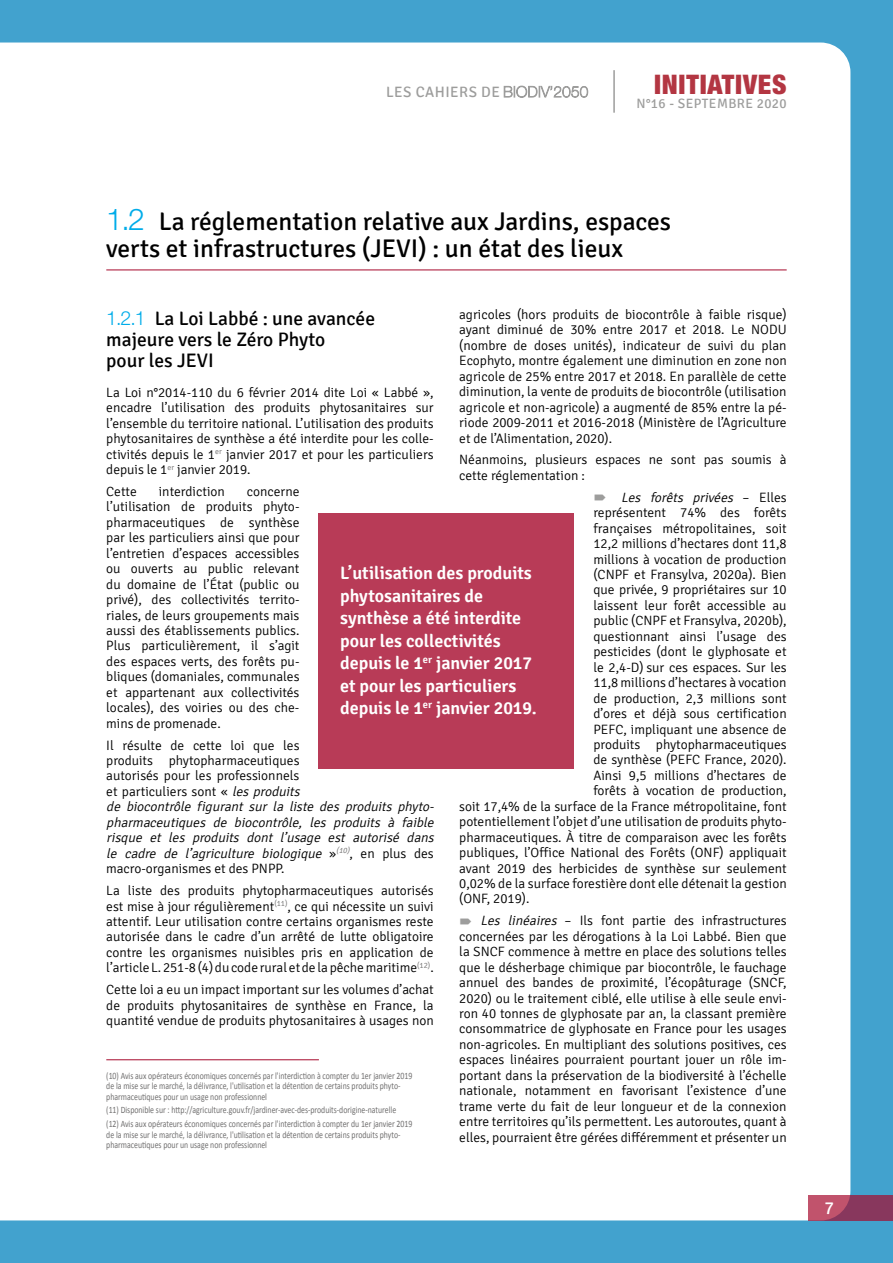
<style>
.page{position:relative;width:893px;height:1263px;background:#42a2ce}
.page>*{position:absolute;margin:0;border:0;box-sizing:border-box;transform-origin:0 0}
.t1{font:900 condensed 27px "Helvetica Neue LT Std";letter-spacing:.03em;color:#b33642}
.t2{font:25.5px/27px "Signika";color:#000}
.t3{font:19.5px/21px "Signika";color:#000}
.t4{font:600 18px/22.5px "Signika";color:#fff}
.t5{font:18px "Signika";color:#fff}
.t6{font:15px "Signika";letter-spacing:.03em;color:#9d9d9c}
.t7{font:300 13.5px/15.5px "Signika";color:#000;text-align:justify}
.t8{font:italic 300 13.5px/15.5px "Signika";color:#000}
.t9{font:13.5px "Signika";letter-spacing:.03em;color:#9d9d9c}
.t10{font:9.75px/10.5px "Calibri";color:#706f6f;scale:.8 1}
.s1{font-family:"Helvetica Neue LT Std";font-weight:300;font-size:30px;color:#00ace9}
.s2{font-style:normal}
.s3{font-style:italic}
.s4{font-family:"Helvetica Neue LT Std";font-weight:300;color:#00ace9}
</style>
<div class="page">
<div style="left:0;top:43px;width:850px;height:1177px;background:#fff"></div>
<hr style="left:106px;top:270px;width:681px;height:1px;background:#a70a2d">
<hr style="left:106px;top:1059px;width:213px;height:1px;background:#a70a2d">
<div style="left:319px;top:513px;width:255px;height:255px;background:#b83b57"></div>
<svg style="left:808px;top:1195px;width:85px;height:25px;background:#9f4263"></svg>
<svg style="left:504px;top:86px;width:84px;height:12px"></svg>
<hr style="left:613px;top:70px;width:2px;height:43px;background:#9d9d9c">
<svg style="left:595px;top:495px;width:11px;height:6px"></svg>
<svg style="left:460px;top:918px;width:11px;height:6px"></svg>
<p class="t6" style="left:386px;top:84px;width:115px">LES CAHIERS DE</p>
<h1 class="t1" style="left:654px;top:68px;width:134px">INITIATIVES</h1>
<p class="t9" style="left:636px;top:96px;width:152px">N°16 - Septembre 2020</p>
<h2 class="t2" style="left:106px;top:208px;width:566px"><span class="s1">1.2</span> La réglementation relative aux Jardins, espaces verts et infrastructures (JEVI) : un état des lieux</h2>
<p class="t7" style="left:459px;top:307px;width:329px">agricoles (hors produits de biocontrôle à faible risque) ayant diminué de 30% entre 2017 et 2018. Le NODU (nombre de doses unités), indicateur de suivi du plan Ecophyto, montre également une diminution en zone non agricole de 25% entre 2017 et 2018. En parallèle de cette diminution, la vente de produits de biocontrôle (utilisation agricole et non-agricole) a augmenté de 85% entre la pé&shy;riode 2009-2011 et 2016-2018 (Ministère de l’Agriculture et de l’Alimentation, 2020).</p>
<p class="t7" style="left:459px;top:452px;width:329px">Néanmoins, plusieurs espaces ne sont pas soumis à cette réglementation :</p>
<p class="t8" style="left:621px;top:490px;width:167px">Les forêts privées <span class="s2">– E l l e s</span></p>
<p class="t7" style="left:593px;top:505px;width:195px">représentent 74% des forêts</p>
<p class="t7" style="left:593px;top:521px;width:195px">françaises métropolitaines, soit</p>
<p class="t7" style="left:593px;top:536px;width:195px">12,2 millions d’hectares dont 11,8</p>
<p class="t7" style="left:593px;top:551px;width:195px">millions à vocation de production</p>
<p class="t7" style="left:593px;top:567px;width:195px">(CNPF et Fransylva, 2020a). Bien</p>
<p class="t7" style="left:593px;top:582px;width:195px">que privée, 9 propriétaires sur 10</p>
<p class="t7" style="left:593px;top:598px;width:195px">laissent leur forêt accessible au</p>
<p class="t7" style="left:593px;top:613px;width:195px">public (CNPF et Fransylva, 2020b),</p>
<p class="t7" style="left:593px;top:629px;width:195px">questionnant ainsi l’usage des</p>
<p class="t7" style="left:593px;top:644px;width:195px">pesticides (dont le glyphosate et</p>
<p class="t7" style="left:593px;top:660px;width:195px">le 2,4-D) sur ces espaces. Sur les</p>
<p class="t7" style="left:593px;top:675px;width:195px">11,8 millions d’hectares à vocation</p>
<p class="t7" style="left:593px;top:691px;width:195px">de production, 2,3 millions sont</p>
<p class="t7" style="left:593px;top:706px;width:195px">d’ores et déjà sous certification</p>
<p class="t7" style="left:593px;top:721px;width:195px">PEFC, impliquant une absence de</p>
<p class="t7" style="left:593px;top:737px;width:195px">produits phytopharmaceutiques</p>
<p class="t7" style="left:593px;top:752px;width:195px">de synthèse (PEFC France, 2020).</p>
<p class="t7" style="left:593px;top:768px;width:195px">Ainsi 9,5 millions d’hectares de</p>
<p class="t7" style="left:593px;top:783px;width:195px">forêts à vocation de production,</p>
<p class="t7" style="left:459px;top:799px;width:329px">soit 17,4% de la surface de la France métropolitaine, font</p>
<p class="t7" style="left:459px;top:814px;width:328px">potentiellement l’objet d’une utilisation de produits phyto-</p>
<p class="t7" style="left:459px;top:830px;width:329px">pharmaceutiques. À titre de comparaison avec les forêts</p>
<p class="t7" style="left:459px;top:845px;width:329px">publiques, l’Office National des Forêts (ONF) appliquait</p>
<p class="t7" style="left:459px;top:860px;width:329px">avant 2019 des herbicides de synthèse sur seulement</p>
<p class="t7" style="left:459px;top:876px;width:329px">0,02% de la surface forestière dont elle détenait la gestion</p>
<p class="t7" style="left:459px;top:891px;width:72px">(ONF, 2019).</p>
<p class="t7" style="left:459px;top:913px;width:329px;text-indent:21px"><span class="s3">Les linéaires</span> – Ils font partie des infrastructures concernées par les dérogations à la Loi Labbé. Bien que la SNCF commence à mettre en place des solutions telles que le désherbage chimique par biocontrôle, le fauchage annuel des bandes de proximité, l’écopâturage (SNCF, 2020) ou le traitement ciblé, elle utilise à elle seule envi&shy;ron 40 tonnes de glyphosate par an, la classant première consommatrice de glyphosate en France pour les usages non-agricoles. En multipliant des solutions positives, ces espaces linéaires pourraient pourtant jouer un rôle im&shy;portant dans la préservation de la biodiversité à l’échelle nationale, notamment en favorisant l’existence d’une trame verte du fait de leur longueur et de la connexion entre territoires qu’ils permettent. Les autoroutes, quant à elles, pourraient être gérées différemment et présenter un</p>
<h3 class="t3" style="left:106px;top:308px;width:270px"><span class="s4">1.2.1</span> La Loi Labbé : une avancée majeure vers le Zéro Phyto<br>pour les JEVI</h3>
<p class="t7" style="left:106px;top:385px;width:329px">La Loi n°2014-110 du 6 février 2014 dite Loi « Labbé », encadre l’utilisation des produits phytosanitaires sur l’ensemble du territoire national. L’utilisation des produits phytosanitaires de synthèse a été interdite pour les colle&shy;ctivités depuis le 1<sup>er</sup> janvier 2017 et pour les particuliers depuis le 1<sup>er</sup> janvier 2019.</p>
<p class="t7" style="left:106px;top:484px;width:32px">Cette</p>
<p class="t7" style="left:159px;top:484px;width:68px">interdiction</p>
<p class="t7" style="left:106px;top:484px;width:195px;text-indent:141px">concerne l’utilisation de produits phyto&shy;pharmaceutiques de synthèse par les particuliers ainsi que pour l’entretien d’espaces accessibles ou ouverts au public relevant du domaine de l’État (public ou privé), des collectivités territo&shy;riales, de leurs groupements mais aussi des établissements publics.<br>Plus particulièrement, il s’agit des espaces verts, des forêts pu&shy;bliques (domaniales, communales et appartenant aux collectivités locales), des voiries ou des che&shy;mins de promenade.</p>
<p class="t8" style="left:106px;top:737px;width:332px"><span class="s2">Il résulte de cette loi que les<br>produits phytopharmaceutiques<br>autorisés pour les professionnels<br>et particuliers sont «</span> les produits<br>de biocontrôle figurant sur la liste des produits phyto&shy;pharmaceutiques de biocontrôle, les produits à faible risque et les produits dont l’usage est autorisé dans le cadre de l’agriculture biologique <span class="s2">»</span> <sup>(10)</sup><span class="s2">, e n p l u s d e s macro-organismes et des PNPP.</span></p>
<p class="t7" style="left:106px;top:883px;width:329px">La liste des produits phytopharmaceutiques autorisés est mise à jour régulièrement<sup>(11)</sup>, ce qui nécessite un suivi attentif. Leur utilisation contre certains organismes reste autorisée dans le cadre d’un arrêté de lutte obligatoire contre les organismes nuisibles pris en application de l’article L. 251-8 (4) du code rural et de la pêche maritime<sup>(12)</sup>.</p>
<p class="t7" style="left:106px;top:982px;width:329px">Cette loi a eu un impact important sur les volumes d’achat de produits phytosanitaires de synthèse en France, la quantité vendue de produits phytosanitaires à usages non</p>
<h3 class="t4" style="left:340px;top:562px;width:198px">L’utilisation des produits phytosanitaires de synthèse a été interdite pour les collectivités depuis le 1<sup>er</sup> janvier 2017 et pour les particuliers depuis le 1<sup>er</sup> janvier 2019.</h3>
<p class="t10" style="left:106px;top:1070px;width:384px">(10) Avis aux opérateurs économiques concernés par l'interdiction à compter du 1er janvier 2019 de la mise sur le marché, la délivrance, l'utilisation et la détention de certains produits phyto&shy;pharmaceutiques pour un usage non professionnel</p>
<p class="t10" style="left:106px;top:1103px;width:384px;line-height:13.6px">(11) Disponible sur : http://agriculture.gouv.fr/jardiner-avec-des-produits-dorigine-naturelle<br>(12) Avis aux opérateurs économiques concernés par l'interdiction à compter du 1er janvier 2019</p>
<p class="t10" style="left:106px;top:1129px;width:369px">de la mise sur le marché, la délivrance, l'utilisation et la détention de certains produits phyto&shy;pharmaceutiques pour un usage non professionnel</p>
<h3 class="t5" style="left:824px;top:1198px;width:11px">7</h3>
</div>
